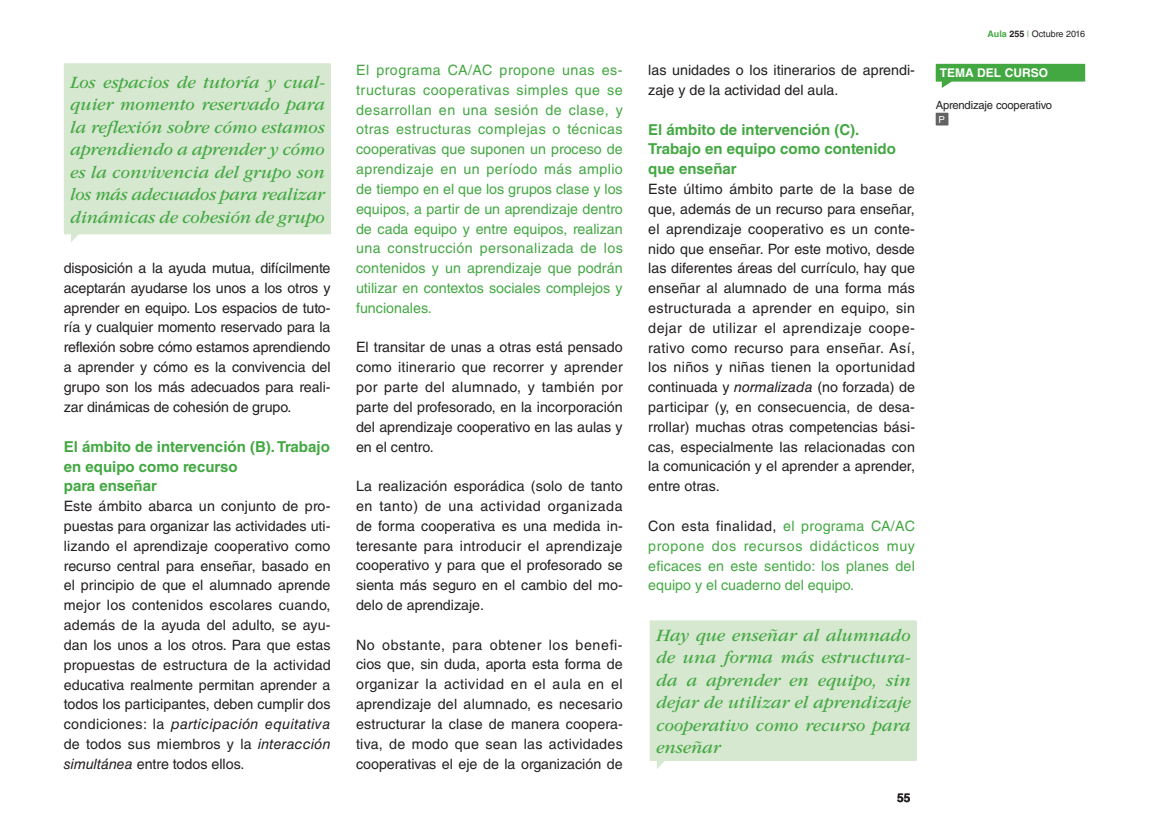
<style>
.page{position:relative;width:1149px;height:830px;background:#fff}
.page>*{position:absolute;margin:0;border:0;box-sizing:border-box;transform-origin:0 0}
.t1{font:italic 18px/22.5px "ITC Garamond Std";color:#43a842;text-align:justify}
.t2{font:700 15px/19.8px "Helvetica LT Std";color:#43a842}
.t3{font:14.25px/19.8px "Helvetica LT Std";color:#231f20;text-align:justify}
.t4{font:14.25px/19.8px "Helvetica LT Std";color:#43a842;text-align:justify}
.t5{font:700 12px "Helvetica LT Std";color:#fff}
.t6{font:700 12px "Helvetica LT Std";color:#231f20}
.t7{font:11.25px "Helvetica LT Std";letter-spacing:-.015em;color:#231f20}
.t8{font:9.75px "Helvetica LT Std";color:#fff}
.t9{font:9px "Helvetica LT Std";color:#231f20}
.s1{font-style:italic}
.s2{color:#231f20}
.s3{font-weight:700;color:#43a842}
.s4{font-weight:700}
.s5{color:#43a842}
</style>
<div class="page">
<svg style="left:935px;top:64px;width:149px;height:24px"></svg>
<div style="left:935px;top:113px;width:13px;height:12px;background:#636366"></div>
<div style="left:64px;top:63px;width:267px;height:171px;background:#d6e8d0"></div>
<svg style="left:71px;top:234px;width:9px;height:8px"></svg>
<div style="left:649px;top:620px;width:267px;height:140px;background:#d6e8d0"></div>
<svg style="left:656px;top:760px;width:9px;height:8px"></svg>
<p class="t1" style="left:70px;top:71px;width:256px">Los espacios de tutoría y cual&shy;quier momento reservado para la reflexión sobre cómo estamos aprendiendo a aprender y cómo es la convivencia del grupo son los más adecuados para realizar dinámicas de cohesión de grupo</p>
<p class="t3" style="left:64px;top:258px;width:268px">disposición a la ayuda mutua, difícilmente aceptarán ayudarse los unos a los otros y aprender en equipo. Los espacios de tuto&shy;ría y cualquier momento reservado para la reflexión sobre cómo estamos aprendiendo a aprender y cómo es la convivencia del grupo son los más adecuados para reali&shy;zar dinámicas de cohesión de grupo.</p>
<p class="t2" style="left:64px;top:436px;width:267px">El ámbito de intervención (B). Trabajo en equipo como recurso<br>para enseñar</p>
<p class="t3" style="left:64px;top:496px;width:268px">Este ámbito abarca un conjunto de pro&shy;puestas para organizar las actividades uti&shy;lizando el aprendizaje cooperativo como recurso central para enseñar, basado en el principio de que el alumnado aprende mejor los contenidos escolares cuando, además de la ayuda del adulto, se ayu&shy;dan los unos a los otros. Para que estas propuestas de estructura de la actividad educativa realmente permitan aprender a todos los participantes, deben cumplir dos condiciones: la <span class="s1">participación equitativa </span>de todos sus miembros y la <span class="s1">interacción simultánea</span> entre todos ellos.</p>
<p class="t4" style="left:356px;top:60px;width:268px">El programa CA/AC propone unas es&shy;tructuras cooperativas simples que se desarrollan en una sesión de clase, y otras estructuras complejas o técnicas cooperativas que suponen un proceso de aprendizaje en un período más amplio de tiempo en el que los grupos clase y los equipos, a partir de un aprendizaje dentro de cada equipo y entre equipos, realizan una construcción personalizada de los contenidos y un aprendizaje que podrán utilizar en contextos sociales complejos y funcionales.</p>
<p class="t3" style="left:356px;top:337px;width:268px">El transitar de unas a otras está pensado como itinerario que recorrer y aprender por parte del alumnado, y también por parte del profesorado, en la incorporación del aprendizaje cooperativo en las aulas y en el centro.</p>
<p class="t3" style="left:356px;top:476px;width:268px">La realización esporádica (solo de tanto en tanto) de una actividad organizada de forma cooperativa es una medida in&shy;teresante para introducir el aprendizaje cooperativo y para que el profesorado se sienta más seguro en el cambio del mo&shy;delo de aprendizaje.</p>
<p class="t3" style="left:356px;top:634px;width:268px">No obstante, para obtener los benefi&shy;cios que, sin duda, aporta esta forma de organizar la actividad en el aula en el aprendizaje del alumnado, es necesario estructurar la clase de manera coopera&shy;tiva, de modo que sean las actividades cooperativas el eje de la organización de</p>
<p class="t3" style="left:648px;top:60px;width:268px">las unidades o los itinerarios de aprendi&shy;zaje y de la actividad del aula.</p>
<p class="t2" style="left:648px;top:119px;width:249px">El ámbito de intervención (C).<br>Trabajo en equipo como contenido que enseñar</p>
<p class="t3" style="left:648px;top:179px;width:268px">Este último ámbito parte de la base de que, además de un recurso para enseñar, el aprendizaje cooperativo es un conte&shy;nido que enseñar. Por este motivo, desde las diferentes áreas del currículo, hay que enseñar al alumnado de una forma más estructurada a aprender en equipo, sin dejar de utilizar el aprendizaje coope&shy;rativo como recurso para enseñar. Así, los niños y niñas tienen la oportunidad continuada y <span class="s1">normalizada</span> (no forzada) de participar (y, en consecuencia, de desa&shy;rrollar) muchas otras competencias bási&shy;cas, especialmente las relacionadas con la comunicación y el aprender a aprender, entre otras.</p>
<p class="t4" style="left:648px;top:515px;width:268px"><span class="s2">Con esta finalidad,</span> el programa CA/AC propone dos recursos didácticos muy eficaces en este sentido: los planes del equipo y el cuaderno del equipo.</p>
<p class="t1" style="left:656px;top:623px;width:256px">Hay que enseñar al alumnado de una forma más estructura&shy;da a aprender en equipo, sin dejar de utilizar el aprendizaje cooperativo como recurso para enseñar</p>
<p class="t6" style="left:896px;top:790px;width:15px">55</p>
<p class="t9" style="left:987px;top:29px;width:99px"><span class="s3">Aula</span> <span class="s4">255</span> <span class="s5">|</span> Octubre 2016</p>
<p class="t5" style="left:939px;top:66px;width:109px">TEMA DEL CURSO</p>
<p class="t7" style="left:935px;top:98px;width:118px">Aprendizaje cooperativo</p>
<p class="t8" style="left:938px;top:113px;width:8px">P</p>
</div>
